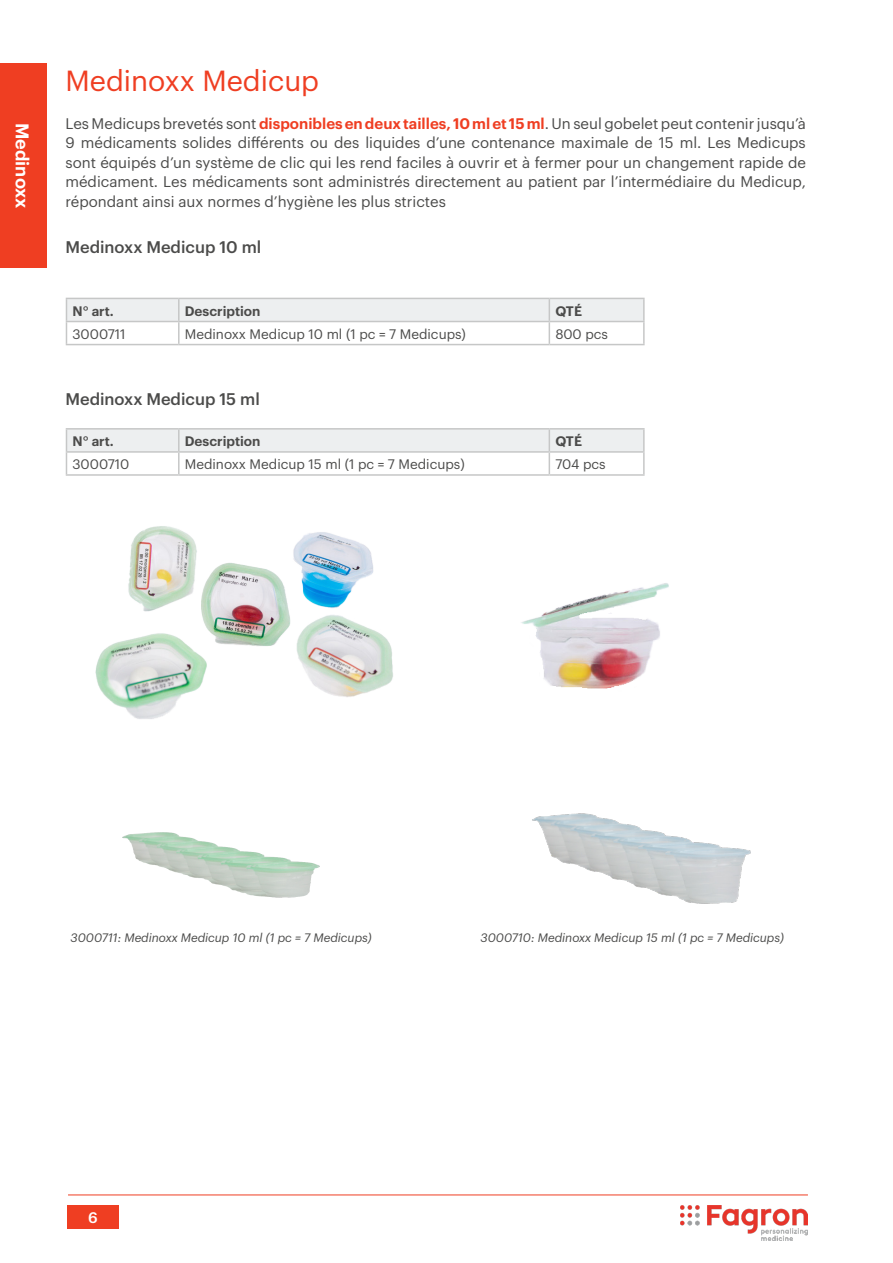
<style>
.page{position:relative;width:893px;height:1263px;background:#fff}
.page>*{position:absolute;margin:0;border:0;box-sizing:border-box;transform-origin:0 0}
.t1{font:28.5px "Graphik";color:#ef3e22}
.t2{font:600 18px "Graphik";color:#fff}
.t3{font:500 16.5px "Graphik";color:#4b4b4a}
.t4{font:15px/19.5px "Graphik";color:#4b4b4a;text-align:justify}
.t5{font:500 15px "Graphik";color:#fff}
.t6{font:13.5px "Graphik";color:#4b4b4a}
.t7{font:600 13.5px "Graphik";color:#4b4b4a}
.t8{font:italic 12px "Graphik";color:#4b4b4a}
.s1{font-weight:600;color:#ef3e22}
</style>
<div class="page">
<hr style="left:68px;top:1194px;width:740px;height:1px;background:#ef3e22">
<div style="left:68px;top:1205px;width:51px;height:24px;background:#ef3e22"></div>
<img style="left:680px;top:1205px;width:128px;height:35px">
<div style="left:0;top:64px;width:47px;height:204px;background:#ef3e22"></div>
<hr style="left:549px;top:298px;width:96px;height:1px;background:#c6c7c7">
<hr style="left:643px;top:299px;width:2px;height:22px;background:#c6c7c7">
<hr style="left:549px;top:321px;width:96px;height:1px;background:#c6c7c7">
<svg style="left:66px;top:298px;width:577px;height:46px"></svg>
<hr style="left:643px;top:322px;width:2px;height:22px;background:#c6c7c7">
<hr style="left:66px;top:344px;width:113px;height:1px;background:#c6c7c7">
<hr style="left:179px;top:344px;width:370px;height:1px;background:#c6c7c7">
<hr style="left:549px;top:344px;width:96px;height:1px;background:#c6c7c7">
<hr style="left:66px;top:428px;width:113px;height:2px;background:#c6c7c7">
<hr style="left:179px;top:428px;width:370px;height:2px;background:#c6c7c7">
<hr style="left:549px;top:428px;width:96px;height:2px;background:#c6c7c7">
<hr style="left:643px;top:430px;width:2px;height:21px;background:#c6c7c7">
<hr style="left:549px;top:451px;width:96px;height:2px;background:#c6c7c7">
<svg style="left:66px;top:429px;width:578px;height:45px"></svg>
<hr style="left:643px;top:453px;width:2px;height:21px;background:#c6c7c7">
<hr style="left:66px;top:474px;width:113px;height:2px;background:#c6c7c7">
<hr style="left:179px;top:474px;width:370px;height:2px;background:#c6c7c7">
<hr style="left:549px;top:474px;width:96px;height:2px;background:#c6c7c7">
<img style="left:95px;top:526px;width:176px;height:193px">
<img style="left:271px;top:532px;width:398px;height:165px">
<img style="left:122px;top:832px;width:198px;height:66px">
<img style="left:532px;top:813px;width:219px;height:91px">
<p class="t2" style="left:36px;top:123px;width:87px;rotate:90deg">Medinoxx</p>
<p class="t1" style="left:65px;top:60px;width:255px">Medinoxx Medicup</p>
<p class="t4" style="left:65px;top:112px;width:742px">Les Medicups brevetés sont <span class="s1">disponibles en deux tailles, 10 ml et 15 ml</span>. Un seul gobelet peut contenir jusqu’à 9 médicaments solides différents ou des liquides d’une contenance maximale de 15 ml. Les Medicups sont équipés d’un système de clic qui les rend faciles à ouvrir et à fermer pour un changement rapide de médicament. Les médicaments sont administrés directement au patient par l’intermédiaire du Medicup, répondant ainsi aux normes d’hygiène les plus strictes</p>
<p class="t3" style="left:65px;top:235px;width:197px">Medinoxx Medicup 10 ml</p>
<p class="t7" style="left:72px;top:300px;width:43px">N° art.</p>
<p class="t7" style="left:185px;top:300px;width:77px">Description</p>
<p class="t7" style="left:555px;top:300px;width:28px">QTÉ</p>
<p class="t6" style="left:72px;top:324px;width:55px">3000711</p>
<p class="t6" style="left:185px;top:324px;width:283px">Medinoxx Medicup 10 ml (1 pc = 7 Medicups)</p>
<p class="t6" style="left:555px;top:324px;width:54px">800 pcs</p>
<p class="t3" style="left:65px;top:386px;width:196px">Medinoxx Medicup 15 ml</p>
<p class="t7" style="left:72px;top:431px;width:43px">N° art.</p>
<p class="t7" style="left:185px;top:431px;width:77px">Description</p>
<p class="t7" style="left:555px;top:431px;width:28px">QTÉ</p>
<p class="t6" style="left:72px;top:454px;width:58px">3000710</p>
<p class="t6" style="left:185px;top:454px;width:281px">Medinoxx Medicup 15 ml (1 pc = 7 Medicups)</p>
<p class="t6" style="left:555px;top:454px;width:52px">704 pcs</p>
<p class="t8" style="left:70px;top:929px;width:303px">3000711: Medinoxx Medicup 10 ml (1 pc = 7 Medicups)</p>
<p class="t8" style="left:480px;top:929px;width:305px">3000710: Medinoxx Medicup 15 ml (1 pc = 7 Medicups)</p>
<p class="t5" style="left:88px;top:1206px;width:11px">6</p>
</div>
